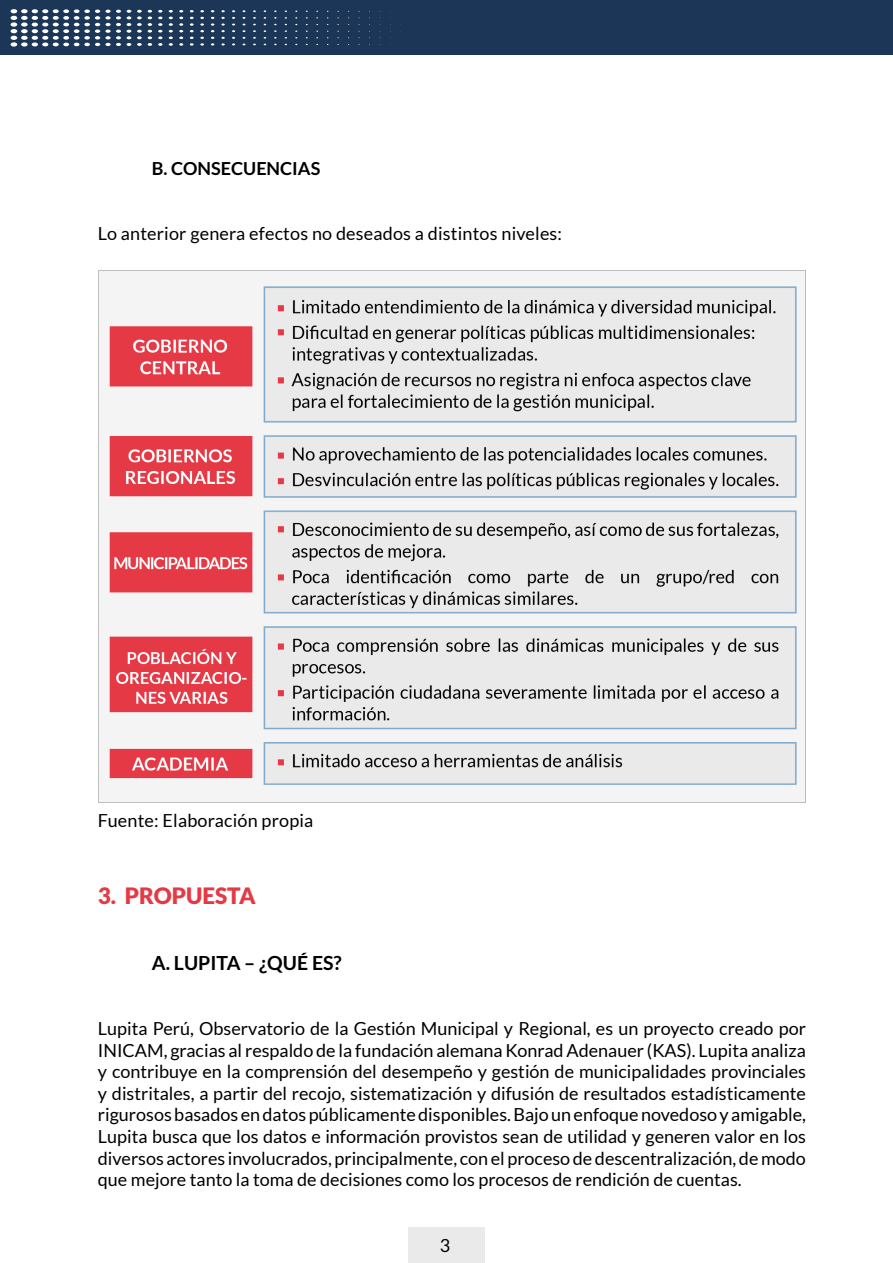
<style>
.page{position:relative;width:893px;height:1263px;background:#fff}
.page>*{position:absolute;margin:0;border:0;box-sizing:border-box;transform-origin:0 0}
.t1{font:900 22.5px "Lato";color:#e53945}
.t2{font:700 19.5px "Lato";color:#000}
.t3{font:18px/21.6px "Lato";letter-spacing:.01em;color:#000;text-align:justify}
.t4{font:700 18px "Lato";color:#000}
</style>
<div class="page">
<div style="left:0;top:0;width:893px;height:54px;background:#1c3657"></div>
<svg style="left:285px;top:11px;width:2px;height:34px"></svg>
<svg style="left:274px;top:10px;width:3px;height:35px"></svg>
<svg style="left:264px;top:10px;width:2px;height:35px"></svg>
<svg style="left:253px;top:10px;width:3px;height:35px"></svg>
<svg style="left:243px;top:10px;width:2px;height:35px"></svg>
<svg style="left:232px;top:10px;width:3px;height:35px"></svg>
<svg style="left:221px;top:10px;width:4px;height:36px"></svg>
<svg style="left:211px;top:10px;width:3px;height:36px"></svg>
<svg style="left:200px;top:10px;width:4px;height:36px"></svg>
<svg style="left:190px;top:10px;width:4px;height:36px"></svg>
<svg style="left:179px;top:10px;width:4px;height:36px"></svg>
<svg style="left:169px;top:10px;width:4px;height:36px"></svg>
<svg style="left:158px;top:10px;width:4px;height:36px"></svg>
<svg style="left:148px;top:10px;width:4px;height:36px"></svg>
<svg style="left:137px;top:10px;width:5px;height:36px"></svg>
<svg style="left:127px;top:10px;width:4px;height:36px"></svg>
<svg style="left:11px;top:9px;width:110px;height:38px"></svg>
<img style="left:98px;top:271px;width:708px;height:532px">
<div style="left:408px;top:1228px;width:77px;height:35px;background:#eaeaea"></div>
<p class="t4" style="left:152px;top:158px;width:170px">B. CONSECUENCIAS</p>
<p class="t3" style="left:98px;top:222px;width:466px">Lo anterior genera efectos no deseados a distintos niveles:</p>
<p class="t3" style="left:98px;top:809px;width:217px">Fuente: Elaboración propia</p>
<p class="t1" style="left:98px;top:882px;width:159px">3. PROPUESTA</p>
<p class="t2" style="left:152px;top:952px;width:191px">A. LUPITA – ¿QUÉ ES?</p>
<p class="t3" style="left:98px;top:1017px;width:710px">Lupita Perú, Observatorio de la Gestión Municipal y Regional, es un proyecto creado por INICAM, gracias al respaldo de la fundación alemana Konrad Adenauer (KAS). Lupita analiza y contribuye en la comprensión del desempeño y gestión de municipalidades provinciales y distritales, a partir del recojo, sistematización y difusión de resultados estadísticamente rigurosos basados en datos públicamente disponibles. Bajo un enfoque novedoso y amigable, Lupita busca que los datos e información provistos sean de utilidad y generen valor en los diversos actores involucrados, principalmente, con el proceso de descentralización, de modo que mejore tanto la toma de decisiones como los procesos de rendición de cuentas.</p>
<p class="t3" style="left:440px;top:1235px;width:12px">3</p>
</div>
